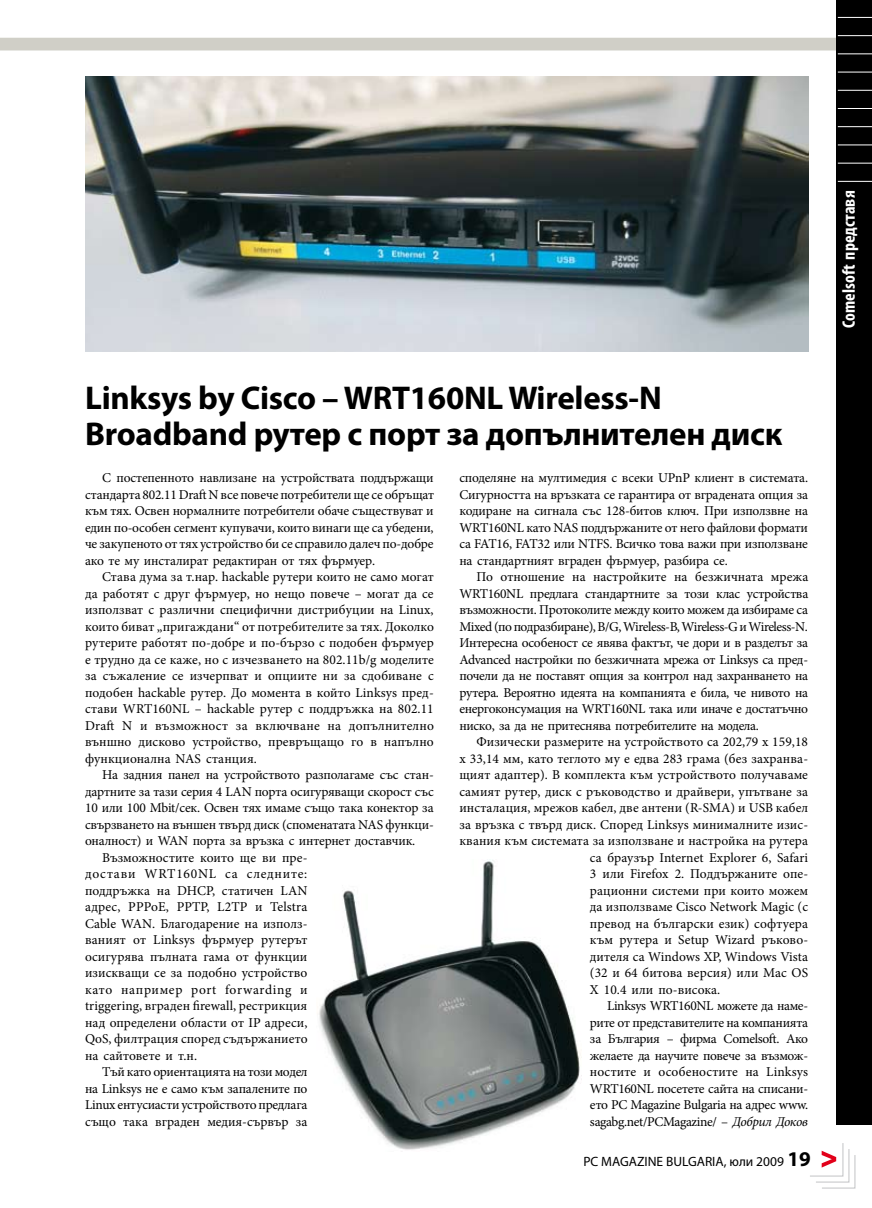
<style>
.page{position:relative;width:872px;height:1208px;background:#fff}
.page>*{position:absolute;margin:0;border:0;box-sizing:border-box;transform-origin:0 0}
.t1{font:700 33px/36px "Myriad Pro";letter-spacing:-.01em;color:#000}
.t2{font:700 condensed 18px "Myriad Pro";letter-spacing:.005em;color:#fff}
.t3{font:13.5px/16.5px "Minion Pro";color:#000;text-align:justify}
.t4{font:13.5px "Minion Pro";letter-spacing:-.025em;color:#000}
.t5{font:13.5px "Minion Pro";letter-spacing:-.02em;color:#000}
.t6{font:13.5px "Minion Pro";letter-spacing:-.03em;color:#000}
.t7{font:13.5px "Myriad Pro";color:#000}
.t8{font:13.5px "Minion Pro";letter-spacing:.05em;color:#000}
.t9{font:13.5px "Minion Pro";letter-spacing:.06em;color:#000}
.s1{font-style:italic}
.s2{font-weight:700;font-size:21px}
</style>
<div class="page">
<svg style="left:810px;top:1143px;width:45px;height:46px"></svg>
<div style="left:0;top:38px;width:872px;height:12px;background:#d0cfc7"></div>
<div style="left:836px;top:0;width:36px;height:1125px;background:#000"></div>
<hr style="left:837px;top:17px;width:35px;height:1px;background:#fff">
<hr style="left:837px;top:126px;width:35px;height:1px;background:#fff">
<hr style="left:837px;top:35px;width:35px;height:1px;background:#fff">
<hr style="left:837px;top:53px;width:35px;height:1px;background:#fff">
<hr style="left:837px;top:72px;width:35px;height:1px;background:#fff">
<hr style="left:837px;top:90px;width:35px;height:1px;background:#fff">
<hr style="left:837px;top:108px;width:35px;height:1px;background:#fff">
<hr style="left:837px;top:145px;width:35px;height:1px;background:#fff">
<hr style="left:837px;top:163px;width:35px;height:1px;background:#fff">
<hr style="left:837px;top:181px;width:35px;height:1px;background:#fff">
<img style="left:85px;top:77px;width:723px;height:274px">
<img style="left:319px;top:860px;width:262px;height:290px">
<h1 class="t1" style="left:85px;top:378px;width:699px">Linksys by Cisco – WRT160NL Wireless-N<br>Broadband рутер с порт за допълнителен диск</h1>
<p class="t3" style="left:459px;top:469px;width:350px">споделяне на мултимедия с всеки UPnP клиент в системата.<br>Сигурността на връзката се гарантира от вградената опция за кодиране на сигнала със 128-битов ключ. При използвне на WRT160NL като NAS поддържаните от него файлови формати са FAT16, FAT32 или NTFS. Всичко това важи при използване на стандартният вграден фърмуер, разбира се.</p>
<p class="t3" style="left:459px;top:568px;width:350px;text-indent:17px">По отношение на настройките на безжичната мрежа WRT160NL предлага стандартните за този клас устройства възможности. Протоколите между които можем да избираме са Mixed (по подразбиране), B/G, Wireless-B, Wireless-G и Wireless-N.<br>Интересна особеност се явява фактът, че дори и в разделът за Advanced настройки по безжичната мрежа от Linksys са пред&shy;почели да не поставят опция за контрол над захранването на рутера. Вероятно идеята на компанията е била, че нивото на енергоконсумация на WRT160NL така или иначе е достатъчно ниско, за да не притеснява потребителите на модела.</p>
<p class="t3" style="left:476px;top:733px;width:333px">Физически размерите на устройството са 202,79 х 159,18</p>
<p class="t3" style="left:459px;top:750px;width:350px">х 33,14 мм, като теглото му е едва 283 грама (без захранва-</p>
<p class="t3" style="left:459px;top:766px;width:350px">щият адаптер). В комплекта към устройството получаваме</p>
<p class="t3" style="left:459px;top:783px;width:350px">самият рутер, диск с ръководство и драйвери, упътване за</p>
<p class="t3" style="left:459px;top:799px;width:350px">инсталация, мрежов кабел, две антени (R-SMA) и USB кабел</p>
<p class="t3" style="left:459px;top:816px;width:350px">за връзка с твърд диск. Според Linksys минималните изис-</p>
<p class="t3" style="left:459px;top:832px;width:350px">квания към системата за използване и настройка на рутера</p>
<p class="t3" style="left:590px;top:849px;width:220px">са браузър Internet Explorer 6, Safari</p>
<p class="t3" style="left:590px;top:865px;width:220px">3 или Firefox 2. Поддържаните опе-</p>
<p class="t3" style="left:590px;top:882px;width:220px">рационни системи при които можем</p>
<p class="t3" style="left:590px;top:898px;width:220px">да използваме Cisco Network Magic (с</p>
<p class="t3" style="left:590px;top:915px;width:220px">превод на български език) софтуера</p>
<p class="t3" style="left:590px;top:931px;width:220px">към рутера и Setup Wizard ръково-</p>
<p class="t3" style="left:590px;top:948px;width:219px">дителя са Windows XP, Windows Vista</p>
<p class="t3" style="left:590px;top:964px;width:220px">(32 и 64 битова версия) или Mac OS</p>
<p class="t3" style="left:590px;top:981px;width:132px">X 10.4 или по-висока.</p>
<p class="t4" style="left:607px;top:997px;width:203px">Linksys WRT160NL можете да наме-</p>
<p class="t4" style="left:590px;top:1013px;width:220px">рите от представителите на компанията</p>
<p class="t4" style="left:590px;top:1030px;width:220px">за България – фирма Comelsoft. Ако</p>
<p class="t6" style="left:590px;top:1046px;width:220px">желаете да научите повече за възмож-</p>
<p class="t3" style="left:590px;top:1063px;width:219px">ностите и особеностите на Linksys</p>
<p class="t4" style="left:590px;top:1079px;width:220px">WRT160NL посетете сайта на списани-</p>
<p class="t4" style="left:590px;top:1096px;width:220px">ето PC Magazine Bulgaria на адрес www.</p>
<p class="t4" style="left:590px;top:1112px;width:220px">sagabg.net/PCMagazine/ – <span class="s1">Добрил Доков</span></p>
<p class="t3" style="left:85px;top:469px;width:350px;text-indent:17px">С постепенното навлизане на устройствата поддържащи стандарта 802.11 Draft N все повече потребители ще се обръщат към тях. Освен нормалните потребители обаче съществуват и един по-особен сегмент купувачи, които винаги ще са убедени, че закупеното от тях устройство би се справило далеч по-добре ако те му инсталират редактиран от тях фърмуер.</p>
<p class="t3" style="left:85px;top:568px;width:350px;text-indent:17px">Става дума за т.нар. hackable рутери които не само могат да работят с друг фърмуер, но нещо повече – могат да се използват с различни специфични дистрибуции на Linux, които биват „пригаждани“ от потребителите за тях. Доколко рутерите работят по-добре и по-бързо с подобен фърмуер е трудно да се каже, но с изчезването на 802.11b/g моделите за съжаление се изчерпват и опциите ни за сдобиване с подобен hackable рутер. До момента в който Linksys пред&shy;стави WRT160NL – hackable рутер с поддръжка на 802.11<br>Draft N и възможност за включване на допълнително външно дисково устройство, превръщащо го в напълно функционална NAS станция.</p>
<p class="t3" style="left:102px;top:766px;width:333px">На задния панел на устройството разполагаме със стан-</p>
<p class="t3" style="left:85px;top:783px;width:350px">дартните за тази серия 4 LAN порта осигуряващи скорост със</p>
<p class="t3" style="left:85px;top:799px;width:350px">10 или 100 Mbit/сек. Освен тях имаме също така конектор за</p>
<p class="t3" style="left:85px;top:816px;width:350px">свързването на външен твърд диск (споменатата NAS функци-</p>
<p class="t3" style="left:85px;top:832px;width:332px">оналност) и WAN порта за връзка с интернет доставчик.</p>
<p class="t3" style="left:102px;top:849px;width:207px">Възможностите които ще ви пре-</p>
<p class="t9" style="left:85px;top:865px;width:224px">достави WRT160NL са следните:</p>
<p class="t3" style="left:85px;top:882px;width:224px">поддръжка на DHCP, статичен LAN</p>
<p class="t3" style="left:85px;top:898px;width:224px">адрес, PPPoE, PPTP, L2TP и Telstra</p>
<p class="t3" style="left:85px;top:915px;width:224px">Cable WAN. Благодарение на използ-</p>
<p class="t3" style="left:85px;top:931px;width:224px">ваният от Linksys фърмуер рутерът</p>
<p class="t3" style="left:85px;top:948px;width:224px">осигурява пълната гама от функции</p>
<p class="t3" style="left:85px;top:964px;width:224px">изискващи се за подобно устройство</p>
<p class="t8" style="left:85px;top:980px;width:224px">като например port forwarding и</p>
<p class="t3" style="left:85px;top:997px;width:224px">triggering, вграден firewall, рестрикция</p>
<p class="t3" style="left:85px;top:1014px;width:224px">над определени области от IP адреси,</p>
<p class="t3" style="left:85px;top:1030px;width:224px">QoS, филтрация според съдържанието</p>
<p class="t3" style="left:85px;top:1047px;width:114px">на сайтовете и т.н.</p>
<p class="t5" style="left:102px;top:1063px;width:207px">Тъй като ориентацията на този модел</p>
<p class="t3" style="left:85px;top:1080px;width:224px">на Linksys не е само към запалените по</p>
<p class="t5" style="left:85px;top:1096px;width:224px">Linux ентусиасти устройството предлага</p>
<p class="t3" style="left:85px;top:1113px;width:224px">също така вграден медия-сървър за</p>
<p class="t7" style="left:583px;top:1153px;width:229px">PC MAGAZINE BULGARIA, юли 2009 <span class="s2">19</span></p>
<h2 class="t2" style="left:839px;top:328px;width:139px;rotate:-90deg">Comelsoft представя</h2>
</div>
